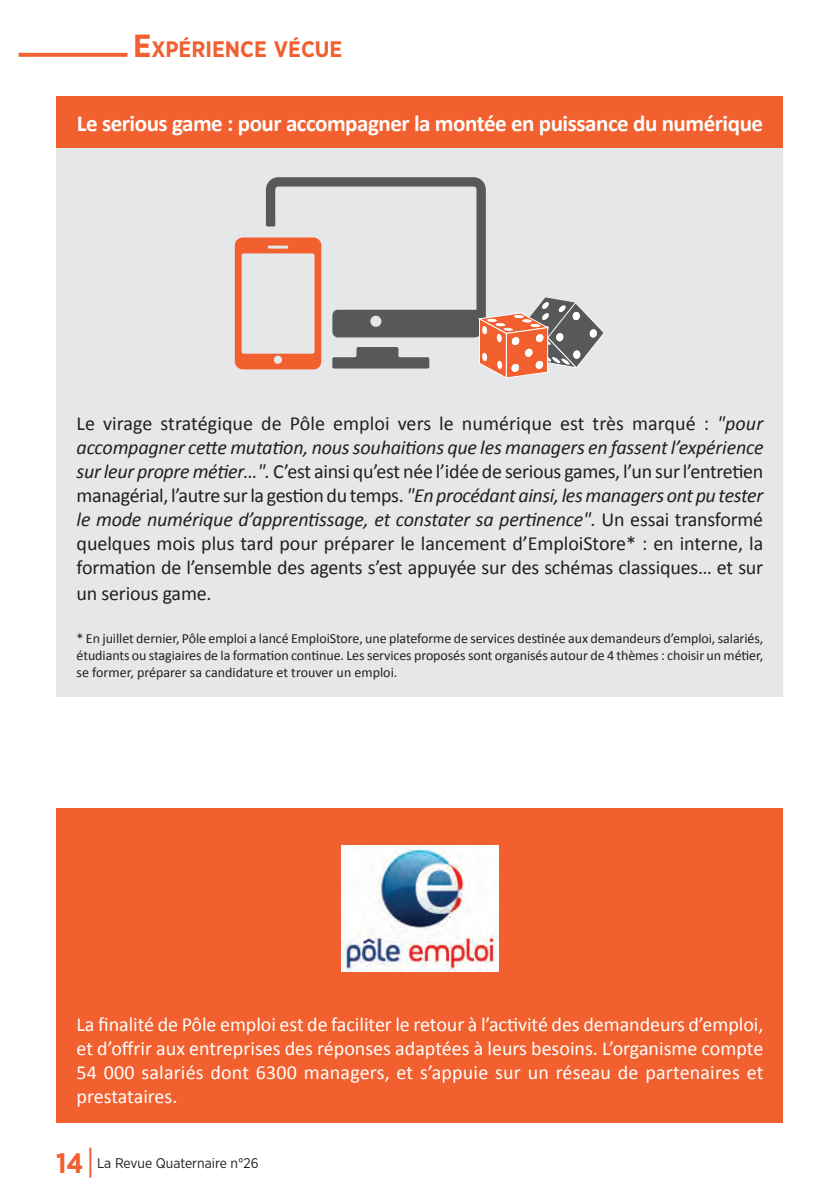
<style>
.page{position:relative;width:840px;height:1191px;background:#fff}
.page>*{position:absolute;margin:0;border:0;box-sizing:border-box;transform-origin:0 0}
.t1{font:700 23px "Calibri";letter-spacing:-.02em;color:#fff}
.t2{font:700 22.4px "Gotham Narrow";color:#f1602e}
.t3{font:20px/24px "Calibri";letter-spacing:-.01em;color:#231f20;text-align:justify}
.t4{font:20px/24px "Calibri";color:#fff;text-align:justify}
.t5{font:14px/16.8px "Calibri";color:#231f20;text-align:justify}
.t6{font:14px "Gotham Narrow";color:#231f20}
.s1{font-size:32px}
.s2{font-style:italic}
.s3{font-weight:700;font-size:28px;color:#f1602e}
</style>
<div class="page">
<svg style="left:19px;top:53px;width:108px;height:4px"></svg>
<hr style="left:89px;top:1147px;width:2px;height:30px;background:#f1602e">
<div style="left:57px;top:808px;width:725px;height:315px;background:#f1602e"></div>
<div style="left:57px;top:145px;width:725px;height:551px;background:#e6e7e9"></div>
<div style="left:57px;top:96px;width:725px;height:51px;background:#f1602e"></div>
<img style="left:341px;top:845px;width:157px;height:126px">
<svg style="left:235px;top:177px;width:368px;height:201px"></svg>
<p class="t2" style="left:133px;top:35px;width:208px"><span class="s1">E</span>XPÉRIENCE VÉCUE</p>
<p class="t1" style="left:77px;top:107px;width:687px">Le serious game : pour accompagner la montée en puissance du numérique</p>
<p class="t3" style="left:77px;top:411px;width:688px">Le virage stratégique de Pôle emploi vers le numérique est très marqué : <span class="s2">"pour accompagner cette mutation, nous souhaitions que les managers en fassent l’expérience sur leur propre métier…".</span> C’est ainsi qu’est née l’idée de serious games, l’un sur l’entretien managérial, l’autre sur la gestion du temps. <span class="s2">"En procédant ainsi, les managers ont pu tester le mode numérique d’apprentissage, et constater sa pertinence".</span> Un essai transformé quelques mois plus tard pour préparer le lancement d’EmploiStore* : en interne, la formation de l’ensemble des agents s’est appuyée sur des schémas classiques… et sur</p>
<p class="t3" style="left:77px;top:581px;width:136px">un serious game.</p>
<p class="t5" style="left:77px;top:629px;width:687px">* En juillet dernier, Pôle emploi a lancé EmploiStore, une plateforme de services destinée aux demandeurs d’emploi, salariés, étudiants ou stagiaires de la formation continue. Les services proposés sont organisés autour de 4 thèmes : choisir un métier, se former, préparer sa candidature et trouver un emploi.</p>
<p class="t4" style="left:77px;top:1011px;width:688px">La finalité de Pôle emploi est de faciliter le retour à l’activité des demandeurs d’emploi, et d’offrir aux entreprises des réponses adaptées à leurs besoins. L’organisme compte 54 000 salariés dont 6300 managers, et s’appuie sur un réseau de partenaires et prestataires.</p>
<p class="t6" style="left:56px;top:1154px;width:204px"><span class="s3">14</span> La Revue Quaternaire n°26</p>
</div>
